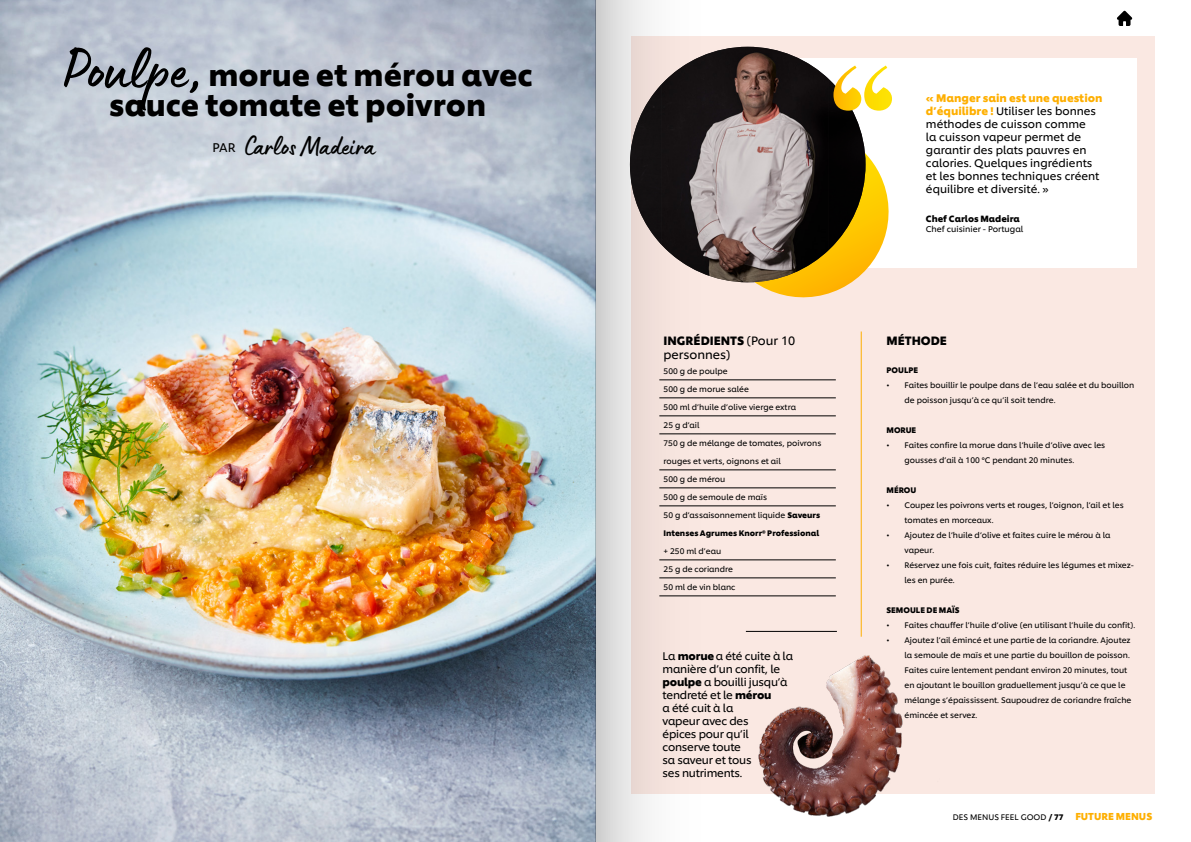
<style>
.page{position:relative;width:1191px;height:842px;background:#fff}
.page>*{position:absolute;margin:0;border:0;box-sizing:border-box;transform-origin:0 0}
.t1{font:700 30px/30px "Unilever Shilling";color:#000;text-align:center}
.t2{font:28px "Lumios Marker";color:#000}
.t3{font:12.5px "Unilever Shilling";color:#000}
.t4{font:12px/14px "Unilever Shilling";color:#000}
.t5{font:700 12px "Unilever Shilling";color:#000}
.t6{font:11px/13px "Unilever Shilling";letter-spacing:-.005em;color:#000}
.t7{font:700 9px "Unilever Shilling";color:#000}
.t8{font:8.2px "Unilever Shilling";color:#000}
.t9{font:8px/15px "Unilever Shilling";color:#000}
.t10{font:700 8px "Unilever Shilling";color:#000}
.s1{font-family:"Lumios Marker";font-weight:400;font-size:60px}
.s2{font-weight:700}
.s3{font-weight:700;color:#feaf00}
.s4{font-weight:700;font-size:10px;color:#feaf00}
</style>
<div class="page">
<svg style="left:1117px;top:11px;width:15px;height:15px"></svg>
<img style="left:0;top:0;width:595px;height:842px">
<div style="left:631px;top:36px;width:524px;height:758px;background:#fae8e2"></div>
<svg style="left:595px;top:0;width:165px;height:842px"></svg>
<div style="left:727px;top:58px;width:409px;height:209px;background:#fff"></div>
<svg style="left:705px;top:153px;width:195px;height:156px"></svg>
<img style="left:661px;top:47px;width:168px;height:235px">
<img style="left:829px;top:79px;width:36px;height:171px">
<img style="left:630px;top:84px;width:31px;height:161px">
<svg style="left:833px;top:66px;width:59px;height:45px"></svg>
<hr style="left:659px;top:380px;width:177px;height:1px;background:#000">
<hr style="left:659px;top:398px;width:177px;height:1px;background:#000">
<hr style="left:659px;top:416px;width:177px;height:1px;background:#000">
<hr style="left:659px;top:434px;width:177px;height:1px;background:#000">
<hr style="left:659px;top:470px;width:177px;height:1px;background:#000">
<hr style="left:659px;top:488px;width:177px;height:1px;background:#000">
<hr style="left:659px;top:506px;width:177px;height:1px;background:#000">
<hr style="left:659px;top:560px;width:177px;height:1px;background:#000">
<hr style="left:659px;top:578px;width:177px;height:1px;background:#000">
<hr style="left:659px;top:596px;width:177px;height:1px;background:#000">
<hr style="left:861px;top:331px;width:1px;height:306px;background:#feaf00">
<hr style="left:746px;top:631px;width:91px;height:1px;background:#000">
<img style="left:691px;top:649px;width:307px;height:193px">
<h1 class="t1" style="left:62px;top:58px;width:472px"><span class="s1">Poulpe,</span> morue et mérou avec sauce tomate et poivron</h1>
<h2 class="t2" style="left:245px;top:128px;width:132px">Carlos Madeira</h2>
<h3 class="t3" style="left:212px;top:138px;width:25px">PAR</h3>
<h3 class="t4" style="left:663px;top:332px;width:133px"><span class="s2">INGRÉDIENTS</span> (Pour 10 personnes)</h3>
<p class="t9" style="left:663px;top:363px;width:66px">500 g de poulpe</p>
<p class="t9" style="left:663px;top:381px;width:87px">500 g de morue salée</p>
<p class="t9" style="left:663px;top:399px;width:134px">500 ml d’huile d’olive vierge extra</p>
<p class="t9" style="left:663px;top:417px;width:37px">25 g d’ail</p>
<p class="t9" style="left:663px;top:435px;width:159px">750 g de mélange de tomates, poivrons</p>
<p class="t9" style="left:663px;top:453px;width:119px">rouges et verts, oignons et ail</p>
<p class="t9" style="left:663px;top:471px;width:63px">500 g de mérou</p>
<p class="t9" style="left:663px;top:489px;width:105px">500 g de semoule de maïs</p>
<p class="t9" style="left:663px;top:507px;width:158px">50 g d’assaisonnement liquide <span class="s2">Saveurs</span></p>
<p class="t10" style="left:663px;top:527px;width:157px">Intenses Agrumes Knorr® Professional</p>
<p class="t9" style="left:663px;top:543px;width:59px">+ 250 ml d’eau</p>
<p class="t9" style="left:663px;top:561px;width:71px">25 g de coriandre</p>
<p class="t9" style="left:663px;top:579px;width:73px">50 ml de vin blanc</p>
<h3 class="t6" style="left:662px;top:648px;width:132px">La <span class="s2">morue</span> a été cuite à la manière d’un confit, le <span class="s2">poulpe</span> a bouilli jusqu’à tendreté et le <span class="s2">mérou<br></span>a été cuit à la<br>vapeur avec des<br>épices pour qu’il conserve toute<br>sa saveur et tous<br>ses nutriments.</h3>
<p class="t6" style="left:926px;top:90px;width:178px"><span class="s3">« Manger sain est une question d’équilibre !</span> Utiliser les bonnes méthodes de cuisson comme<br>la cuisson vapeur permet de garantir des plats pauvres en calories. Quelques ingrédients et les bonnes techniques créent équilibre et diversité. »</p>
<p class="t7" style="left:925px;top:211px;width:96px">Chef Carlos Madeira</p>
<p class="t8" style="left:925px;top:223px;width:99px">Chef cuisinier - Portugal</p>
<h3 class="t5" style="left:886px;top:331px;width:62px">MÉTHODE</h3>
<p class="t10" style="left:886px;top:364px;width:33px">POULPE</p>
<p class="t9" style="left:904px;top:377px;width:231px;text-indent:-18px">• Faites bouillir le poulpe dans de l’eau salée et du bouillon de poisson jusqu’à ce qu’il soit tendre.</p>
<p class="t10" style="left:886px;top:424px;width:31px">MORUE</p>
<p class="t9" style="left:904px;top:437px;width:202px;text-indent:-18px">• Faites confire la morue dans l’huile d’olive avec les gousses d’ail à 100 °C pendant 20 minutes.</p>
<p class="t10" style="left:886px;top:484px;width:31px">MÉROU</p>
<p class="t9" style="left:904px;top:497px;width:221px;text-indent:-18px">• Coupez les poivrons verts et rouges, l’oignon, l’ail et les tomates en morceaux.</p>
<p class="t9" style="left:904px;top:527px;width:207px;text-indent:-18px">• Ajoutez de l’huile d’olive et faites cuire le mérou à la vapeur.</p>
<p class="t9" style="left:904px;top:557px;width:231px;text-indent:-18px">• Réservez une fois cuit, faites réduire les légumes et mixez&shy;les en purée.</p>
<p class="t10" style="left:886px;top:604px;width:75px">SEMOULE DE MAÏS</p>
<p class="t9" style="left:886px;top:617px;width:250px">• Faites chauffer l’huile d’olive (en utilisant l’huile du confit).</p>
<p class="t9" style="left:904px;top:632px;width:228px;text-indent:-18px">• Ajoutez l’ail émincé et une partie de la coriandre. Ajoutez la semoule de maïs et une partie du bouillon de poisson.<br>Faites cuire lentement pendant environ 20 minutes, tout en ajoutant le bouillon graduellement jusqu’à ce que le mélange s’épaississent. Saupoudrez de coriandre fraîche émincée et servez.</p>
<p class="t9" style="left:952px;top:808px;width:201px">DES MENUS FEEL GOOD <span class="s2">/ 77</span> <span class="s4">FUTURE MENUS</span></p>
</div>
